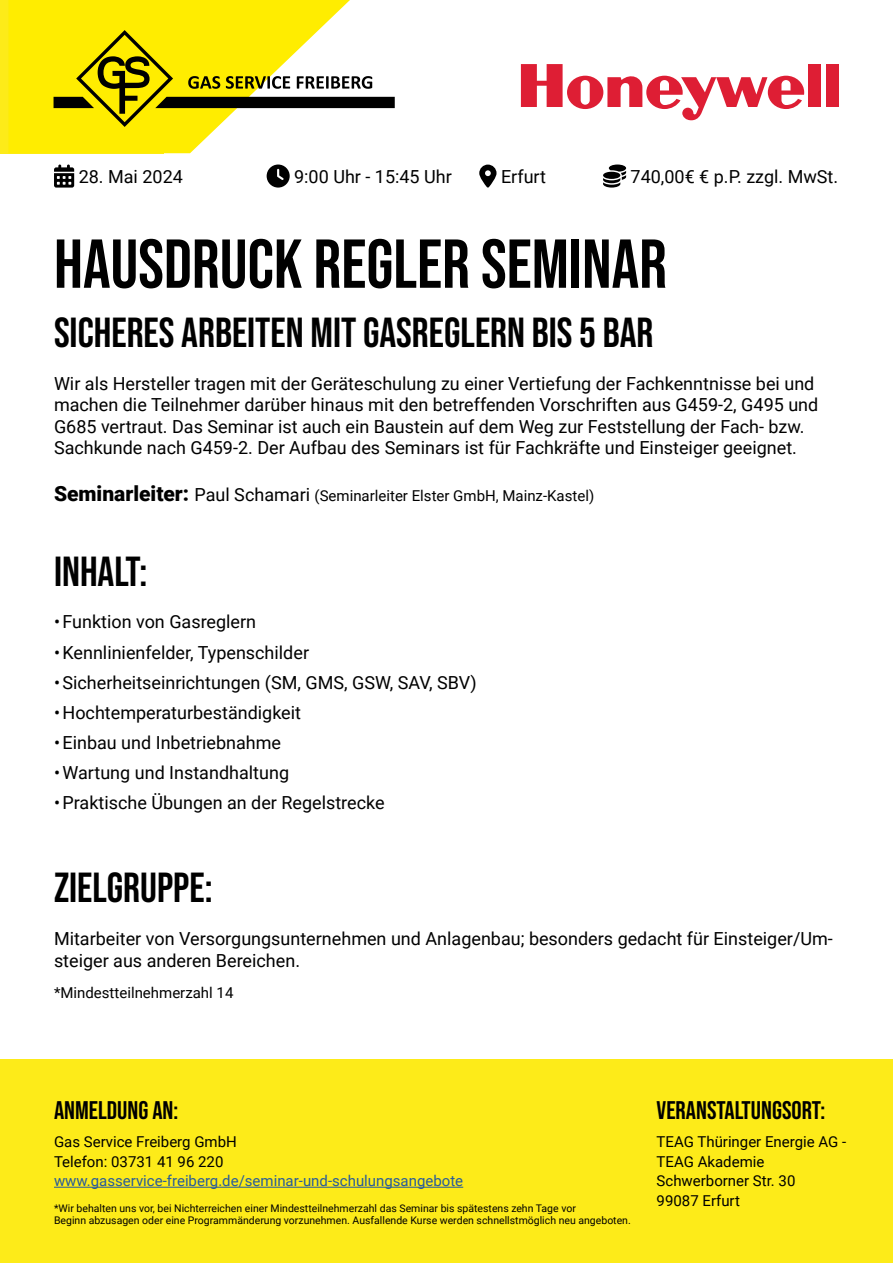
<style>
.page{position:relative;width:893px;height:1263px;background:#fff}
.page>*{position:absolute;margin:0;border:0;box-sizing:border-box;transform-origin:0 0}
.t1{font:69px "Bebas Neue";color:#000}
.t2{font:42px "Bebas Neue";color:#000}
.t3{font:25.5px "Bebas Neue";color:#000}
.t4{font:18px/21.6px "Roboto";color:#000}
.t5{font:15px/19.5px "Roboto";color:#000}
.t6{font:15px "Roboto";color:#275b9b}
.t7{font:10.5px/12px "Roboto";color:#000}
.s1{font-weight:900;font-size:21px}
.s2{font-size:18px}
</style>
<div class="page">
<div style="left:0;top:0;width:163px;height:153px;background:#fdeb19"></div>
<div style="left:0;top:1059px;width:893px;height:204px;background:#fdeb19"></div>
<svg style="left:9px;top:0;width:341px;height:153px;fill:#ffed00"></svg>
<svg style="left:54px;top:30px;width:341px;height:97px"></svg>
<div style="left:809px;top:64px;width:12px;height:43px;background:#de1e34"></div>
<div style="left:826px;top:64px;width:12px;height:43px;background:#de1e34"></div>
<svg style="left:521px;top:64px;width:283px;height:57px"></svg>
<hr style="left:54px;top:1187px;width:409px;height:1px;background:#275b9b">
<svg style="left:54px;top:165px;width:20px;height:23px"></svg>
<svg style="left:267px;top:165px;width:23px;height:23px"></svg>
<svg style="left:479px;top:165px;width:17px;height:23px"></svg>
<svg style="left:603px;top:165px;width:23px;height:23px"></svg>
<p class="t4" style="left:79px;top:165px;width:106px">28. Mai 2024</p>
<p class="t4" style="left:294px;top:165px;width:159px">9:00 Uhr - 15:45 Uhr</p>
<p class="t4" style="left:501px;top:165px;width:47px">Erfurt</p>
<p class="t4" style="left:631px;top:165px;width:209px">740,00€ € p.P. zzgl. MwSt.</p>
<h1 class="t1" style="left:54px;top:225px;width:614px">HAUSDRUCK REGLER SEMINAR</h1>
<h2 class="t2" style="left:54px;top:308px;width:601px">SICHERES ARBEITEN MIT GASREGLERN BIS 5 BAR</h2>
<p class="t4" style="left:54px;top:372px;width:766px">Wir als Hersteller tragen mit der Geräteschulung zu einer Vertiefung der Fachkenntnisse bei und machen die Teilnehmer darüber hinaus mit den betreffenden Vorschriften aus G459-2, G495 und G685 vertraut. Das Seminar ist auch ein Baustein auf dem Weg zur Feststellung der Fach- bzw.<br>Sachkunde nach G459-2. Der Aufbau des Seminars ist für Fachkräfte und Einsteiger geeignet.</p>
<p class="t5" style="left:54px;top:485px;width:542px"><span class="s1">Seminarleiter:</span> <span class="s2">Paul Schamari</span> (Seminarleiter Elster GmbH, Mainz-Kastel)</p>
<h2 class="t2" style="left:54px;top:547px;width:95px">INHALT:</h2>
<p class="t4" style="left:54px;top:611px;width:204px">•Funktion von Gasreglern</p>
<p class="t4" style="left:54px;top:641px;width:257px">•Kennlinienfelder, Typenschilder</p>
<p class="t4" style="left:54px;top:671px;width:424px">•Sicherheitseinrichtungen (SM, GMS, GSW, SAV, SBV)</p>
<p class="t4" style="left:54px;top:701px;width:249px">•Hochtemperaturbeständigkeit</p>
<p class="t4" style="left:54px;top:731px;width:229px">•Einbau und Inbetriebnahme</p>
<p class="t4" style="left:54px;top:761px;width:237px">•Wartung und Instandhaltung</p>
<p class="t4" style="left:54px;top:791px;width:332px">•Praktische Übungen an der Regelstrecke</p>
<h2 class="t2" style="left:54px;top:864px;width:160px">ZIELGRUPPE:</h2>
<p class="t4" style="left:54px;top:927px;width:780px">Mitarbeiter von Versorgungsunternehmen und Anlagenbau; besonders gedacht für Einsteiger/Um&shy;steiger aus anderen Bereichen.</p>
<p class="t5" style="left:54px;top:982px;width:181px">*Mindestteilnehmerzahl 14</p>
<h3 class="t3" style="left:54px;top:1096px;width:126px">ANMELDUNG AN:</h3>
<p class="t5" style="left:54px;top:1131px;width:184px">Gas Service Freiberg GmbH<br>Telefon: 03731 41 96 220</p>
<p class="t6" style="left:54px;top:1170px;width:411px">www.gasservice-freiberg.de/seminar-und-schulungsangebote</p>
<p class="t7" style="left:54px;top:1201px;width:578px">*Wir behalten uns vor, bei Nichterreichen einer Mindestteilnehmerzahl das Seminar bis spätestens zehn Tage vor<br>Beginn abzusagen oder eine Programmänderung vorzunehmen. Ausfallende Kurse werden schnellstmöglich neu angeboten.</p>
<h3 class="t3" style="left:657px;top:1096px;width:170px">VERANSTALTUNGSORT:</h3>
<p class="t5" style="left:657px;top:1131px;width:191px">TEAG Thüringer Energie AG -<br>TEAG Akademie<br>Schwerborner Str. 30<br>99087 Erfurt</p>
</div>
